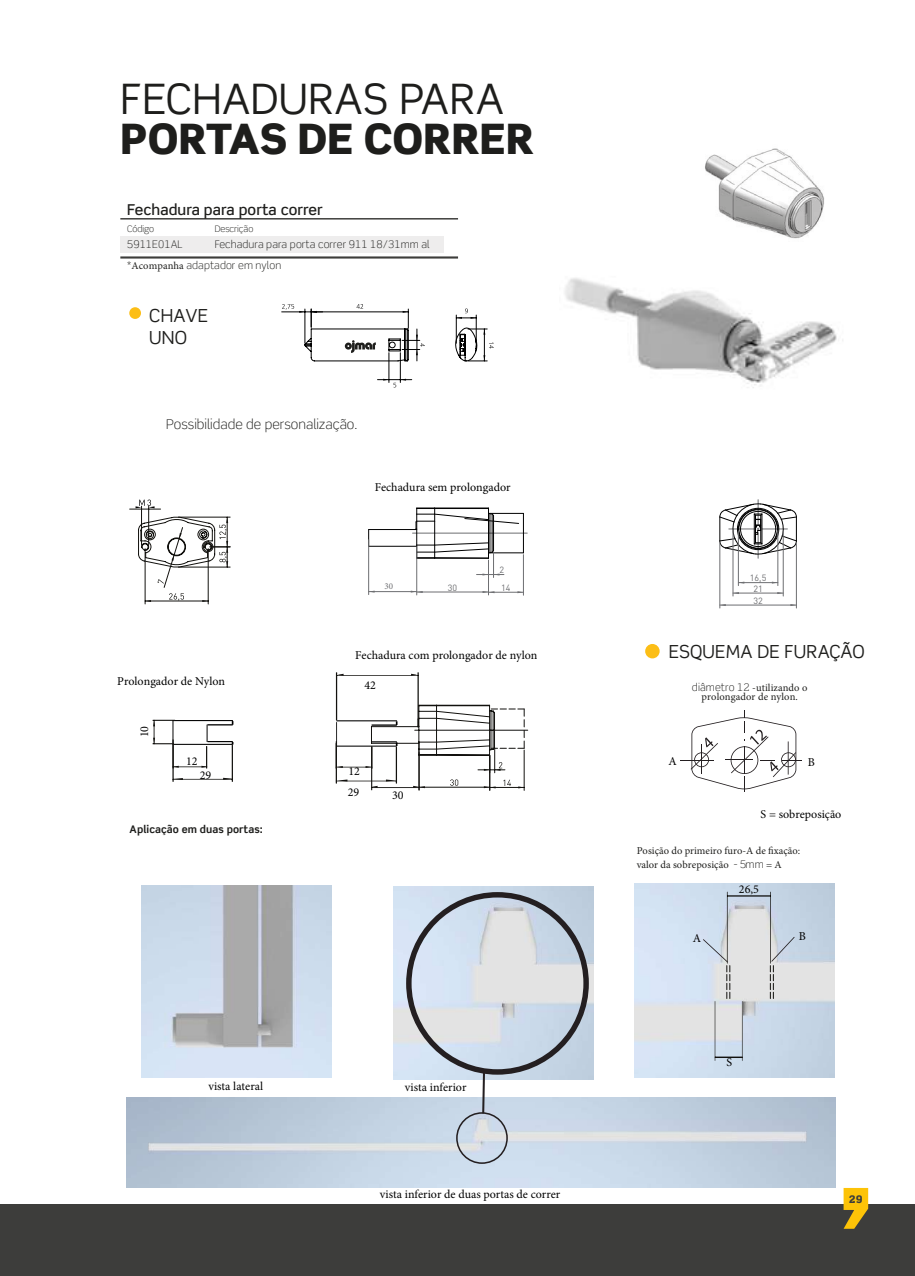
<style>
.page{position:relative;width:915px;height:1276px;background:#fff}
.page>*{position:absolute;margin:0;border:0;box-sizing:border-box;transform-origin:0 0}
.t1{font:42px "Scene Std";letter-spacing:.01em;color:#1e1e1c}
.t2{font:900 42px "Scene Std";letter-spacing:.01em;color:#1e1e1c}
.t3{font:18px/21.6px "Scene Std";letter-spacing:.01em;color:#1e1e1c}
.t4{font:500 15px "Scene Std";letter-spacing:.005em;color:#1e1e1c}
.t5{font:300 13.5px "Scene Std";color:#1e1e1c}
.t6{font:12px/20.5px "Minion Pro";color:#000}
.t7{font:10.5px/9px "Minion Pro";letter-spacing:.01em;color:#1e1e1c;text-align:center}
.t8{font:300 10.5px/21px "Scene Std";letter-spacing:.01em;color:#1e1e1c}
.t9{font:700 10.5px "Scene Std";letter-spacing:.01em;color:#1e1e1c}
.t10{font:900 10.5px "Scene Std";color:#3d3d3b}
.t11{font:300 9px "Scene Std";color:#1e1e1c}
.t12{font:9px "DINOT";color:#6d6e71}
.t13{font:9px "Minion Pro";color:#6d6e71}
.s1{font-family:"Minion Pro";font-weight:400}
.s2{font-family:"Scene Std";font-weight:300}
</style>
<div class="page">
<div style="left:0;top:1204px;width:914px;height:72px;background:#3d3d3b"></div>
<svg style="left:843px;top:1188px;width:24px;height:40px"></svg>
<svg style="left:455px;top:308px;width:38px;height:53px"></svg>
<svg style="left:281px;top:304px;width:143px;height:83px"></svg>
<svg style="left:135px;top:499px;width:19px;height:9px"></svg>
<hr style="left:679px;top:759px;width:34px;height:1px;background:#241f21">
<svg style="left:690px;top:710px;width:110px;height:81px"></svg>
<div style="left:120px;top:236px;width:324px;height:17px;background:#eeeded"></div>
<hr style="left:120px;top:218px;width:338px;height:1px;background:#3d3d3b">
<hr style="left:120px;top:256px;width:338px;height:2px;background:#3d3d3b">
<hr style="left:145px;top:548px;width:1px;height:56px;background:#12110e">
<hr style="left:208px;top:548px;width:1px;height:56px;background:#12110e">
<svg style="left:138px;top:517px;width:92px;height:85px"></svg>
<hr style="left:130px;top:509px;width:30px;height:1px;background:#12110e">
<hr style="left:141px;top:506px;width:1px;height:39px;background:#12110e">
<hr style="left:148px;top:506px;width:1px;height:39px;background:#12110e">
<img style="left:705px;top:148px;width:119px;height:91px">
<div style="left:129px;top:307px;width:12px;height:12px;background:#fcbe16;border-radius:50%"></div>
<div style="left:645px;top:644px;width:14px;height:14px;background:#fcbe16;border-radius:50%"></div>
<img style="left:565px;top:278px;width:278px;height:110px">
<hr style="left:173px;top:720px;width:59px;height:1px;background:#000">
<hr style="left:174px;top:744px;width:58px;height:1px;background:#000">
<hr style="left:173px;top:766px;width:33px;height:1px;background:#12110e">
<svg style="left:201px;top:721px;width:32px;height:47px"></svg>
<hr style="left:173px;top:779px;width:59px;height:1px;background:#12110e">
<hr style="left:173px;top:740px;width:1px;height:41px;background:#12110e">
<hr style="left:232px;top:745px;width:1px;height:36px;background:#12110e">
<svg style="left:335px;top:700px;width:194px;height:91px"></svg>
<hr style="left:336px;top:780px;width:60px;height:1px;background:#12110e">
<hr style="left:336px;top:741px;width:1px;height:42px;background:#12110e">
<hr style="left:396px;top:747px;width:1px;height:36px;background:#12110e">
<hr style="left:336px;top:675px;width:82px;height:1px;background:#12110e">
<hr style="left:417px;top:672px;width:1px;height:55px;background:#12110e">
<hr style="left:336px;top:672px;width:1px;height:48px;background:#12110e">
<svg style="left:337px;top:674px;width:6px;height:2px"></svg>
<svg style="left:411px;top:674px;width:6px;height:2px"></svg>
<svg style="left:153px;top:720px;width:26px;height:48px"></svg>
<svg style="left:719px;top:500px;width:78px;height:58px"></svg>
<hr style="left:737px;top:531px;width:1px;height:54px;background:#6d6e71">
<hr style="left:777px;top:531px;width:1px;height:54px;background:#6d6e71">
<hr style="left:738px;top:582px;width:39px;height:1px;background:#6d6e71">
<hr style="left:795px;top:543px;width:1px;height:65px;background:#6d6e71">
<hr style="left:719px;top:543px;width:1px;height:65px;background:#6d6e71">
<hr style="left:719px;top:605px;width:77px;height:1px;background:#6d6e71">
<hr style="left:732px;top:531px;width:1px;height:65px;background:#6d6e71">
<hr style="left:782px;top:531px;width:1px;height:65px;background:#6d6e71">
<hr style="left:732px;top:593px;width:51px;height:1px;background:#6d6e71">
<hr style="left:412px;top:533px;width:115px;height:1px;background:#6d6e71">
<hr style="left:368px;top:529px;width:48px;height:1px;background:#000">
<hr style="left:368px;top:546px;width:48px;height:1px;background:#000">
<hr style="left:490px;top:513px;width:33px;height:1px;background:#000">
<hr style="left:523px;top:513px;width:1px;height:40px;background:#000">
<hr style="left:490px;top:552px;width:33px;height:1px;background:#000">
<hr style="left:416px;top:547px;width:1px;height:48px;background:#6d6e71">
<hr style="left:488px;top:560px;width:1px;height:35px;background:#6d6e71">
<hr style="left:416px;top:592px;width:72px;height:1px;background:#6d6e71">
<svg style="left:415px;top:507px;width:104px;height:70px"></svg>
<svg style="left:482px;top:591px;width:12px;height:2px"></svg>
<hr style="left:523px;top:554px;width:1px;height:41px;background:#6d6e71">
<hr style="left:488px;top:592px;width:35px;height:1px;background:#6d6e71">
<svg style="left:410px;top:590px;width:12px;height:3px"></svg>
<hr style="left:368px;top:540px;width:1px;height:54px;background:#6d6e71">
<hr style="left:368px;top:591px;width:48px;height:1px;background:#6d6e71">
<img style="left:634px;top:884px;width:200px;height:193px">
<img style="left:141px;top:885px;width:190px;height:192px">
<img style="left:393px;top:886px;width:200px;height:193px">
<hr style="left:727px;top:895px;width:43px;height:1px;background:#12110e">
<hr style="left:770px;top:892px;width:1px;height:71px;background:#12110e">
<hr style="left:726px;top:892px;width:1px;height:71px;background:#12110e">
<svg style="left:715px;top:1057px;width:26px;height:1px"></svg>
<hr style="left:714px;top:1001px;width:1px;height:59px;background:#12110e">
<hr style="left:741px;top:1001px;width:1px;height:59px;background:#12110e">
<svg style="left:406px;top:892px;width:182px;height:272px;background:#c9d2dc"></svg>
<svg style="left:769px;top:936px;width:25px;height:62px;background:#cdd1d5"></svg>
<svg style="left:702px;top:939px;width:28px;height:59px;background:#ced5dd"></svg>
<h1 class="t1" style="left:120px;top:72px;width:385px">FECHADURAS PARA</h1>
<h1 class="t2" style="left:120px;top:112px;width:415px">PORTAS DE CORRER</h1>
<p class="t4" style="left:127px;top:200px;width:197px">Fechadura para porta correr</p>
<p class="t11" style="left:127px;top:223px;width:29px">Código</p>
<p class="t11" style="left:215px;top:223px;width:40px">Descrição</p>
<p class="t8" style="left:215px;top:234px;width:216px">Fechadura para porta correr 911 18/31mm al</p>
<p class="t8" style="left:127px;top:234px;width:155px">5911E01AL<br>*<span class="s1">Acompanha</span> adaptador em nylon</p>
<h2 class="t3" style="left:149px;top:304px;width:60px">CHAVE<br>UNO</h2>
<p class="t5" style="left:166px;top:416px;width:193px">Possibilidade de personalização.</p>
<p class="t6" style="left:374px;top:477px;width:137px">Fechadura sem prolongador</p>
<p class="t12" style="left:499px;top:563px;width:6px">2</p>
<p class="t12" style="left:749px;top:572px;width:18px">16,5</p>
<p class="t12" style="left:753px;top:594px;width:11px">32</p>
<p class="t13" style="left:384px;top:580px;width:10px">30</p>
<p class="t12" style="left:501px;top:581px;width:11px">14</p>
<p class="t12" style="left:448px;top:581px;width:11px">30</p>
<p class="t12" style="left:753px;top:582px;width:11px">21</p>
<p class="t6" style="left:117px;top:671px;width:109px">Prolongador de Nylon</p>
<p class="t6" style="left:134px;top:737px;width:13px;rotate:-90deg">10</p>
<p class="t6" style="left:186px;top:750px;width:13px">12</p>
<p class="t6" style="left:200px;top:764px;width:13px">29</p>
<p class="t9" style="left:130px;top:822px;width:135px">Aplicação em duas portas:</p>
<p class="t6" style="left:355px;top:645px;width:184px">Fechadura com prolongador de nylon</p>
<p class="t6" style="left:364px;top:674px;width:13px">42</p>
<p class="t6" style="left:347px;top:761px;width:14px">12<br>29</p>
<p class="t6" style="left:392px;top:785px;width:13px">30</p>
<p class="t6" style="left:208px;top:1076px;width:56px">vista lateral</p>
<p class="t6" style="left:405px;top:1077px;width:63px">vista inferior</p>
<p class="t6" style="left:380px;top:1184px;width:182px">vista inferior de duas portas de correr</p>
<h2 class="t3" style="left:668px;top:641px;width:197px">ESQUEMA DE FURAÇÃO</h2>
<p class="t7" style="left:691px;top:683px;width:117px"><span class="s2">diâmetro 12</span> -utilizando o prolongador de nylon.</p>
<p class="t6" style="left:668px;top:751px;width:10px">A</p>
<p class="t6" style="left:807px;top:752px;width:9px">B</p>
<p class="t6" style="left:760px;top:804px;width:82px">S = sobreposição</p>
<p class="t7" style="left:636px;top:844px;width:165px;line-height:13.2px;text-align:left">Posição do primeiro furo-A de fixação: valor da sobreposição <span class="s2">- 5mm</span> = A</p>
<p class="t6" style="left:738px;top:879px;width:22px">26,5</p>
<p class="t6" style="left:692px;top:928px;width:10px">A</p>
<p class="t6" style="left:798px;top:925px;width:9px">B</p>
<p class="t6" style="left:726px;top:1052px;width:7px">S</p>
<p class="t10" style="left:848px;top:1192px;width:15px">29</p>
</div>
